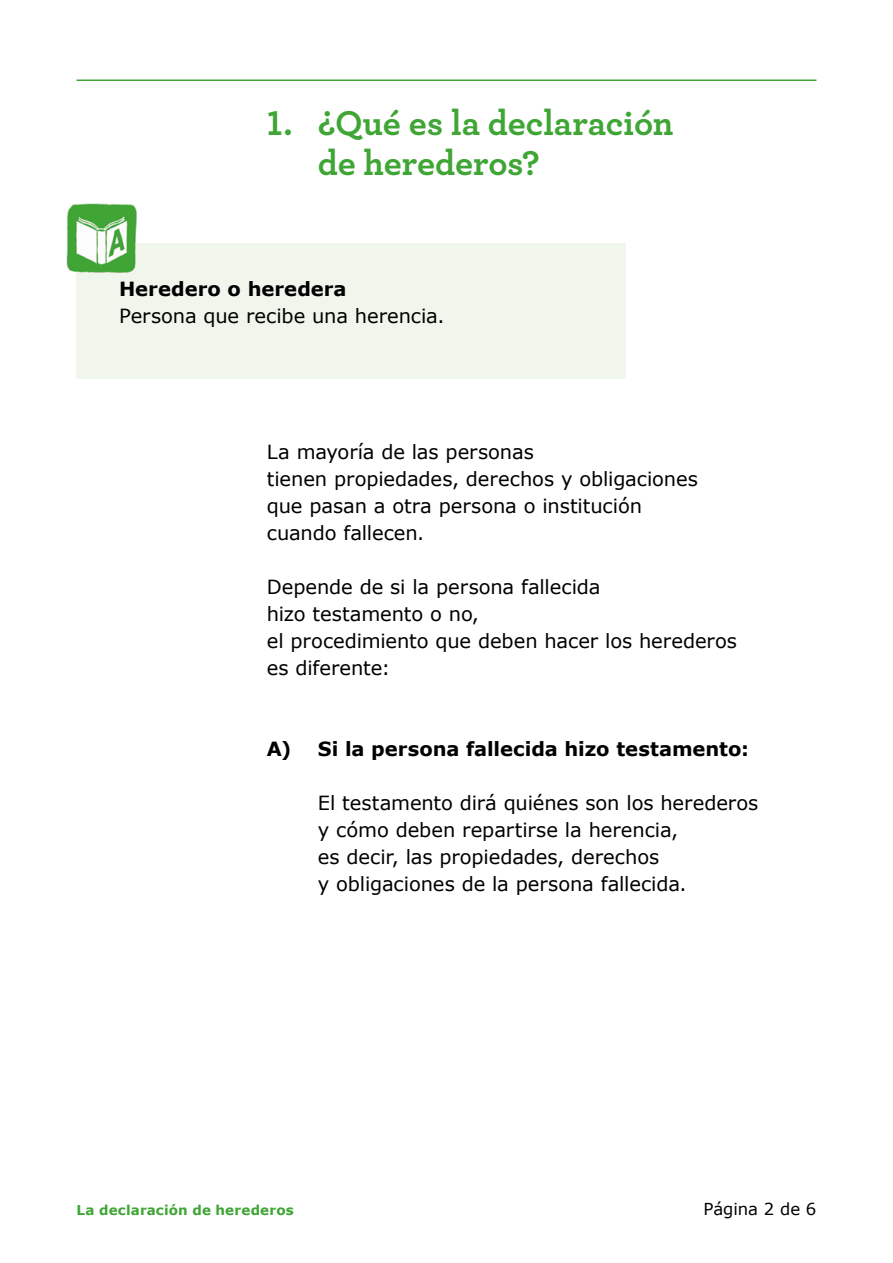
<style>
.page{position:relative;width:893px;height:1263px;background:#fff}
.page>*{position:absolute;margin:0;border:0;box-sizing:border-box;transform-origin:0 0}
.t1{font:700 36px/40.5px "Archer";letter-spacing:-.01em;color:#3fa535}
.t2{font:19.5px/27px "Verdana";letter-spacing:-.005em;color:#000}
.t3{font:700 19.5px "Verdana";color:#000}
.t4{font:16.5px "Verdana";letter-spacing:-.005em;color:#000}
.t5{font:700 13.5px "Verdana";letter-spacing:.01em;color:#3fa535}
</style>
<div class="page">
<hr style="left:77px;top:80px;width:739px;height:1px;background:#3fa535">
<div style="left:77px;top:243px;width:549px;height:135px;background:#f1f6ec"></div>
<img style="left:66px;top:203px;width:71px;height:83px">
<h1 class="t1" style="left:318px;top:100px;width:357px;text-indent:-51px">1. ¿Qué es la declaración de herederos?</h1>
<p class="t3" style="left:119px;top:276px;width:229px">Heredero o heredera</p>
<p class="t2" style="left:119px;top:302px;width:327px">Persona que recibe una herencia.</p>
<p class="t2" style="left:267px;top:439px;width:433px">La mayoría de las personas<br>tienen propiedades, derechos y obligaciones que pasan a otra persona o institución cuando fallecen.</p>
<p class="t2" style="left:267px;top:574px;width:472px">Depende de si la persona fallecida<br>hizo testamento o no,<br>el procedimiento que deben hacer los herederos es diferente:</p>
<p class="t3" style="left:267px;top:736px;width:484px">A) Si la persona fallecida hizo testamento:</p>
<p class="t2" style="left:318px;top:790px;width:442px">El testamento dirá quiénes son los herederos y cómo deben repartirse la herencia,<br>es decir, las propiedades, derechos<br>y obligaciones de la persona fallecida.</p>
<p class="t5" style="left:77px;top:1201px;width:219px">La declaración de herederos</p>
<p class="t4" style="left:704px;top:1199px;width:114px">Página 2 de 6</p>
</div>
